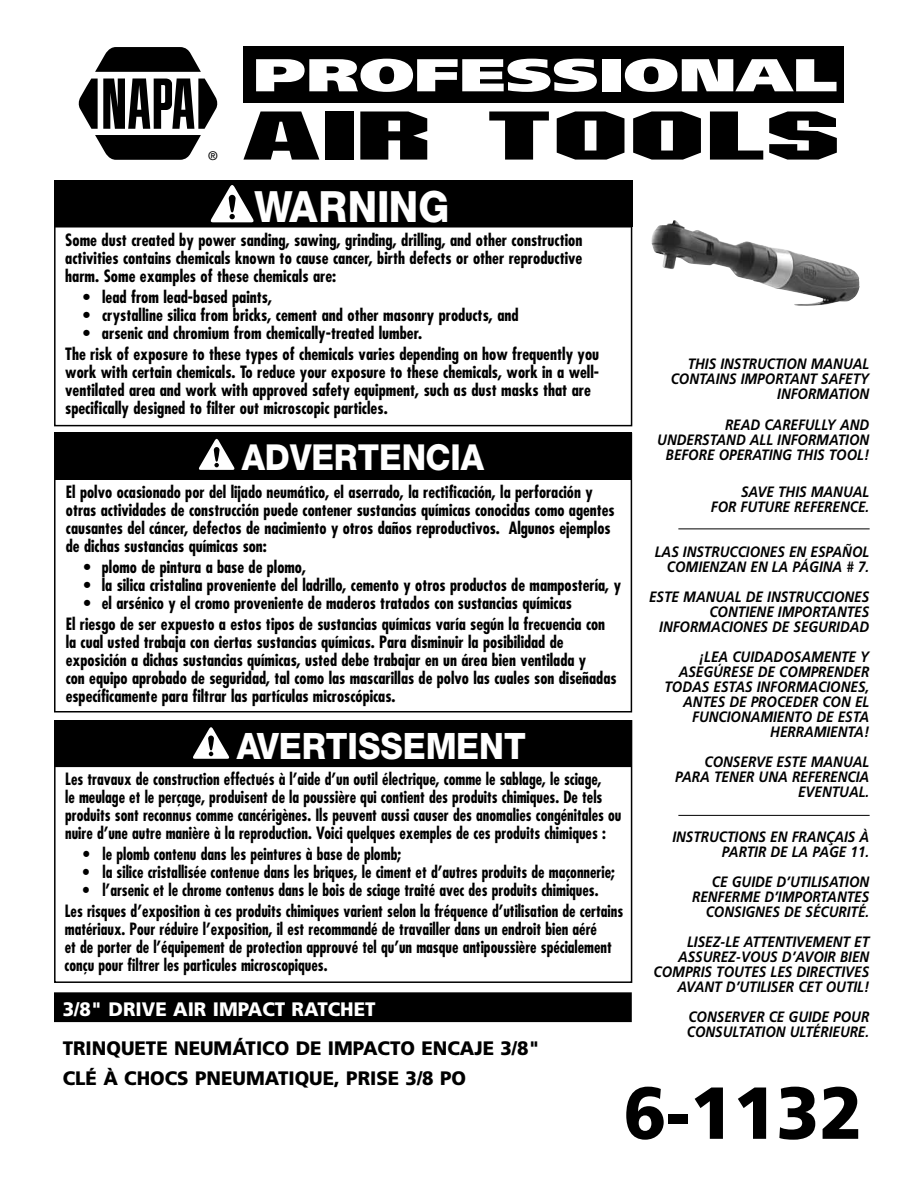
<style>
.page{position:relative;width:918px;height:1188px;background:#fff}
.page>*{position:absolute;margin:0;border:0;box-sizing:border-box;transform-origin:0 0}
.t1{font:900 73.5px "Frutiger LT Std";color:#000;scale:.96 1}
.t2{font:800 43.2px "Helvetica Neue LT Std";color:#fff;scale:.92 1}
.t3{font:800 36.45px "Helvetica Neue LT Std";color:#fff;scale:.92 1}
.t4{font:800 35.85px "Helvetica Neue LT Std";color:#fff;scale:.92 1}
.t5{font:900 19.5px/30.3px "Frutiger LT Std";color:#000;scale:.96 1}
.t6{font:900 19.5px "Frutiger LT Std";color:#fff;scale:.96 1}
.t7{font:700 condensed 16.5px/18px "Futura Std";color:#000}
.t8{font:700 condensed 16.5px/18px "Futura Std";color:#000;scale:.94 1}
.t9{font:italic 700 15px/15px "Frutiger LT Std";color:#000;text-align:right;scale:.9 1}
.t10{font:500 12.15px "Helvetica Neue";color:#000}
</style>
<div class="page">
<div style="left:54px;top:180px;width:578px;height:246px;border:2px solid #000"></div>
<hr style="left:54px;top:226px;width:577px;height:2px;background:#000">
<div style="left:54px;top:180px;width:578px;height:47px;background:#000"></div>
<svg style="left:210px;top:185px;width:44px;height:37px"></svg>
<div style="left:54px;top:433px;width:578px;height:47px;background:#000"></div>
<svg style="left:198px;top:439px;width:37px;height:31px"></svg>
<div style="left:243px;top:46px;width:601px;height:56px;background:#000"></div>
<svg style="left:256px;top:59px;width:341px;height:33px"></svg>
<div style="left:602px;top:59px;width:18px;height:32px;background:#fff"></div>
<svg style="left:625px;top:59px;width:212px;height:33px"></svg>
<svg style="left:243px;top:111px;width:76px;height:49px"></svg>
<div style="left:325px;top:111px;width:28px;height:49px;background:#000"></div>
<svg style="left:360px;top:111px;width:67px;height:49px;background:#2b2b2b"></svg>
<svg style="left:489px;top:111px;width:60px;height:49px"></svg>
<svg style="left:557px;top:111px;width:67px;height:49px"></svg>
<svg style="left:633px;top:111px;width:68px;height:49px"></svg>
<svg style="left:710px;top:111px;width:53px;height:49px"></svg>
<svg style="left:769px;top:111px;width:68px;height:49px"></svg>
<svg style="left:79px;top:47px;width:139px;height:113px"></svg>
<div style="left:54px;top:720px;width:578px;height:263px;border:2px solid #000"></div>
<hr style="left:54px;top:766px;width:577px;height:1px;background:#000">
<div style="left:55px;top:721px;width:577px;height:46px;background:#000"></div>
<svg style="left:193px;top:727px;width:37px;height:32px"></svg>
<hr style="left:678px;top:529px;width:192px;height:1px;background:#000">
<hr style="left:678px;top:815px;width:192px;height:1px;background:#000">
<div style="left:55px;top:993px;width:576px;height:28px;background:#000"></div>
<div style="left:54px;top:992px;width:578px;height:30px;border:2px solid #000"></div>
<img style="left:651px;top:220px;width:209px;height:86px">
<p class="t10" style="left:208px;top:148px;width:11px">®</p>
<h2 class="t2" style="left:255px;top:181px;width:213px">WARNING</h2>
<p class="t7" style="left:65px;top:231px;width:519px;text-align:justify">Some dust created by power sanding, sawing, grinding, drilling, and other construction activities contains chemicals known to cause cancer, birth defects or other reproductive harm. Some examples of these chemicals are:</p>
<p class="t7" style="left:83px;top:288px;width:190px">• lead from lead-based paints,</p>
<p class="t7" style="left:83px;top:306px;width:437px">• crystalline silica from bricks, cement and other masonry products, and</p>
<p class="t7" style="left:65px;top:322px;width:535px;line-height:21px;text-indent:18px">• arsenic and chromium from chemically-treated lumber.<br>The risk of exposure to these types of chemicals varies depending on how frequently you</p>
<p class="t7" style="left:65px;top:363px;width:535px">work with certain chemicals. To reduce your exposure to these chemicals, work in a well&shy;ventilated area and work with approved safety equipment, such as dust masks that are specifically designed to filter out microscopic particles.</p>
<p class="t9" style="left:671px;top:356px;width:222px">THIS INSTRUCTION MANUAL<br>CONTAINS IMPORTANT SAFETY<br>INFORMATION</p>
<p class="t9" style="left:657px;top:417px;width:237px">READ CAREFULLY AND<br>UNDERSTAND ALL INFORMATION<br>BEFORE OPERATING THIS TOOL!</p>
<p class="t9" style="left:711px;top:484px;width:177px">SAVE THIS MANUAL<br>FOR FUTURE REFERENCE.</p>
<p class="t9" style="left:655px;top:544px;width:240px">LAS INSTRUCCIONES EN ESPAÑOL<br>COMIENZAN EN LA PÁGINA # 7.</p>
<p class="t9" style="left:649px;top:589px;width:64px">ES TE MANUAL</p>
<p class="t9" style="left:746px;top:589px;width:66px">DEINSTRUCCIONES</p>
<p class="t9" style="left:709px;top:604px;width:12px">CON</p>
<p class="t9" style="left:738px;top:604px;width:18px">TIENE</p>
<p class="t9" style="left:778px;top:604px;width:94px">IMPOR TAN TES</p>
<p class="t9" style="left:659px;top:619px;width:10px">INFOR</p>
<p class="t9" style="left:698px;top:619px;width:25px">MACIONES</p>
<p class="t9" style="left:772px;top:619px;width:35px">DE SEGURIDAD</p>
<p class="t9" style="left:699px;top:649px;width:16px">¡LEA</p>
<p class="t9" style="left:732px;top:649px;width:11px">CUIDADOSA</p>
<p class="t9" style="left:811px;top:649px;width:66px">MENTE Y</p>
<p class="t9" style="left:679px;top:664px;width:11px">ASEG</p>
<p class="t9" style="left:713px;top:664px;width:21px">ÚRESE</p>
<p class="t9" style="left:758px;top:664px;width:69px">DE COMPRENDER</p>
<p class="t9" style="left:664px;top:679px;width:20px">TODAS</p>
<p class="t9" style="left:714px;top:679px;width:58px">ESTAS INFOR</p>
<p class="t9" style="left:796px;top:679px;width:25px">MACIONES</p>
<p class="t9" style="left:866px;top:679px;width:6px">,</p>
<p class="t9" style="left:683px;top:694px;width:86px">ANTESDE PROCEDER</p>
<p class="t9" style="left:822px;top:694px;width:12px">CON</p>
<p class="t9" style="left:855px;top:694px;width:9px">EL</p>
<p class="t9" style="left:692px;top:709px;width:11px">FUNCIONA</p>
<p class="t9" style="left:770px;top:709px;width:111px;text-align:left;text-indent:-10px">MIENTODE ES TA<br>HERRA</p>
<h3 class="t4" style="left:242px;top:436px;width:265px">ADVERTENCIA</h3>
<p class="t7" style="left:66px;top:483px;width:550px">El polvo ocasionado por del lijado neumático, el aserrado, la rectificación, la perforación y otras actividades de construcción puede contener sustancias químicas conocidas como agentes causantes del cáncer, defectos de nacimiento y otros daños reproductivos. Algunos ejemplos de dichas sustancias químicas son:</p>
<p class="t7" style="left:84px;top:558px;width:224px">• plomo de pintura a base de plomo,</p>
<p class="t7" style="left:84px;top:576px;width:539px">• la silica cristalina proveniente del ladrillo, cemento y otros productos de mampostería, y</p>
<p class="t7" style="left:66px;top:592px;width:541px;line-height:21px;text-indent:18px">• el arsénico y el cromo proveniente de maderos tratados con sustancias químicas<br>El riesgo de ser expuesto a estos tipos de sustancias químicas varía según la frecuencia con</p>
<p class="t7" style="left:66px;top:633px;width:552px">la cual usted trabaja con ciertas sustancias químicas. Para disminuir la posibilidad de exposición a dichas sustancias químicas, usted debe trabajar en un área bien ventilada y<br>con equipo aprobado de seguridad, tal como las mascarillas de polvo las cuales son diseñadas específicamente para filtrar las partículas microscópicas.</p>
<p class="t9" style="left:814px;top:724px;width:63px">MIEN TA!</p>
<h3 class="t3" style="left:237px;top:724px;width:316px">AVERTISSEMENT</h3>
<p class="t9" style="left:704px;top:754px;width:11px">CONSERVE</p>
<p class="t9" style="left:777px;top:754px;width:64px">ES TE MANUAL</p>
<p class="t9" style="left:675px;top:769px;width:11px">PARA</p>
<p class="t9" style="left:714px;top:769px;width:19px">TENER</p>
<p class="t9" style="left:759px;top:769px;width:12px">UNA</p>
<p class="t9" style="left:792px;top:769px;width:18px;text-align:center">REFERENCIA<br>EVEN</p>
<p class="t8" style="left:65px;top:770px;width:593px">Les travaux de construction effectués à l’aide d’un outil électrique, comme le sablage, le sciage,<br>le meulage et le perçage, produisent de la poussière qui contient des produits chimiques. De tels produits sont reconnus comme cancérigènes. Ils peuvent aussi causer des anomalies congénitales ou nuire d’une autre manière à la reproduction. Voici quelques exemples de ces produits chimiques :</p>
<p class="t8" style="left:83px;top:845px;width:340px">• le plomb contenu dans les peintures à base de plomb;</p>
<p class="t8" style="left:83px;top:863px;width:567px">• la silice cristallisée contenue dans les briques, le ciment et d’autres produits de maçonnerie;</p>
<p class="t8" style="left:65px;top:879px;width:596px;line-height:21px;text-align:center">• l’arsenic et le chrome contenus dans le bois de sciage traité avec des produits chimiques.<br>Les risques d’exposition à ces produits chimiques varient selon la fréquence d’utilisation de certains</p>
<p class="t8" style="left:65px;top:920px;width:584px">matériaux. Pour réduire l’exposition, il est recommandé de travailler dans un endroit bien aéré et de porter de l’équipement de protection approuvé tel qu’un masque antipoussière spécialement conçu pour filtrer les particules microscopiques.</p>
<p class="t9" style="left:832px;top:784px;width:43px">TUAL .</p>
<p class="t9" style="left:672px;top:829px;width:220px">INSTRUCTIONS EN FRANÇAIS À<br>PARTIR DE LA PAGE 11.</p>
<p class="t9" style="left:692px;top:874px;width:198px">CE GUIDE D’UTILISATION<br>RENFERME D’IMPORTANTES<br>CONSIGNES DE SÉCURITÉ.</p>
<p class="t9" style="left:654px;top:934px;width:241px">LISEZ-LE ATTENTIVEMENT ET<br>ASSUREZ-VOUS D’AVOIR BIEN<br>COMPRIS TOUTES LES DIRECTIVES<br>AVANT D’UTILISER CET OUTIL!</p>
<p class="t9" style="left:687px;top:1009px;width:204px;text-align:left">CONSERVER CE GUIDE POUR<br>CONSULTATION ULTÉRIEURE.</p>
<p class="t6" style="left:63px;top:997px;width:327px">3/8" DRIVE AIR IMPACT RATCHET</p>
<p class="t5" style="left:63px;top:1033px;width:499px">TRINQUETE NEUMÁTICO DE IMPACTO ENCAJE 3/8"<br>CLÉ À CHOCS PNEUMATIQUE, PRISE 3/8 PO</p>
<h1 class="t1" style="left:623px;top:1069px;width:251px">6-1132</h1>
</div>
